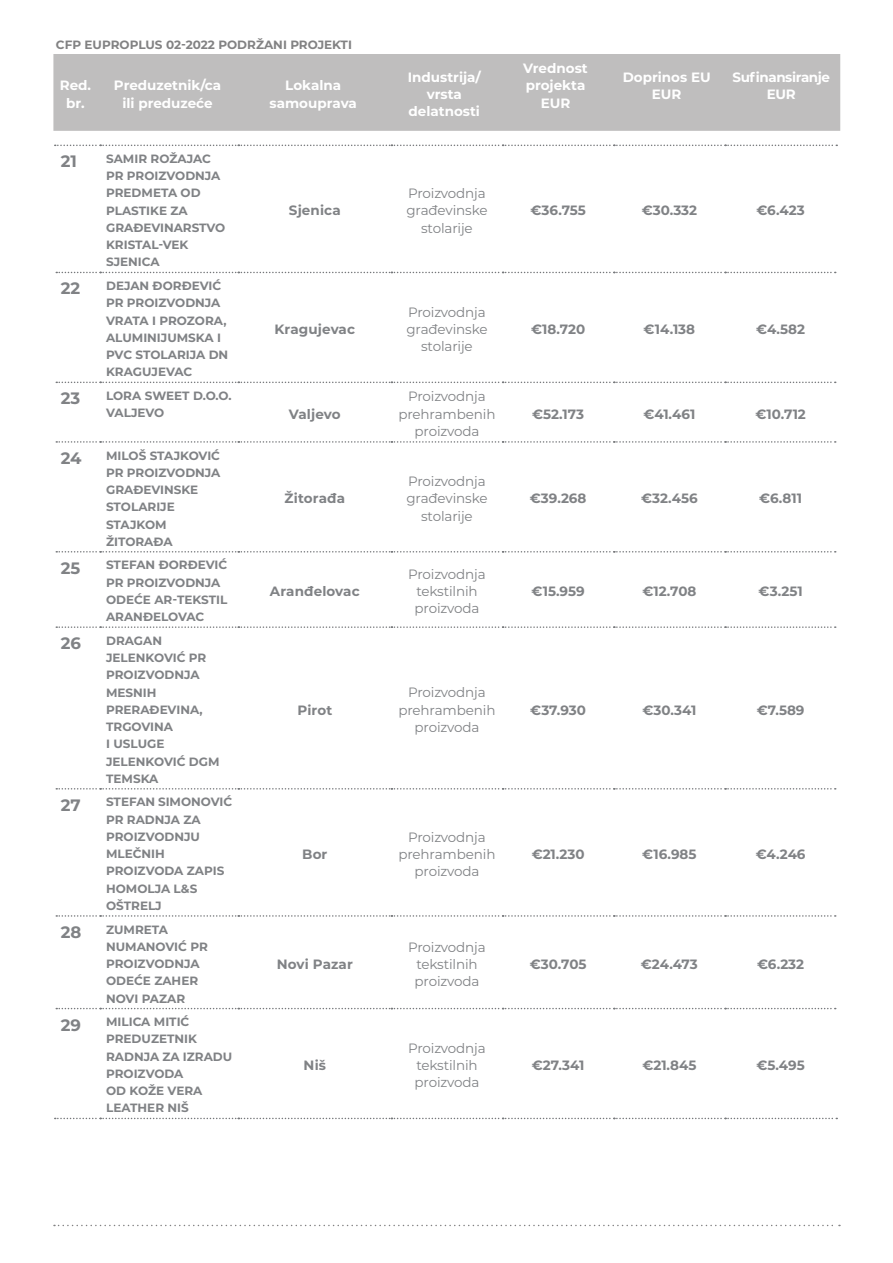
<style>
.page{position:relative;width:893px;height:1263px;background:#fff}
.page>*{position:absolute;margin:0;border:0;box-sizing:border-box;transform-origin:0 0}
.t1{font:700 16.5px "Montserrat";color:#808285}
.text_normalni{font:13.5px/17.2px "Montserrat";letter-spacing:-.01em;color:#808285;text-align:center}
.ime_firme{font:700 13.5px "Montserrat";color:#808285}
.t2{font:700 13.5px/17.2px "Montserrat";color:#fff;text-align:center}
.text_normalni-2{font:700 13.5px "Montserrat";letter-spacing:.01em;color:#808285}
.t3{font:700 13.5px/17.2px "Montserrat";letter-spacing:-.03em;color:#fff;text-align:center}
.ime_firme-2{font:700 12px/17.2px "Montserrat";color:#808285}
.t4{font:700 12px "Montserrat";color:#828283}
</style>
<div class="page">
<svg style="left:54px;top:1225px;width:786px;height:1px"></svg>
<div style="left:53px;top:54px;width:787px;height:77px;background:#bfbebe"></div>
<svg style="left:55px;top:145px;width:782px;height:1px"></svg>
<svg style="left:56px;top:272px;width:780px;height:1px"></svg>
<svg style="left:56px;top:382px;width:780px;height:1px"></svg>
<svg style="left:56px;top:441px;width:780px;height:2px"></svg>
<svg style="left:56px;top:551px;width:780px;height:1px"></svg>
<svg style="left:56px;top:626px;width:780px;height:2px"></svg>
<svg style="left:56px;top:788px;width:780px;height:1px"></svg>
<svg style="left:56px;top:915px;width:780px;height:2px"></svg>
<svg style="left:56px;top:1008px;width:780px;height:1px"></svg>
<svg style="left:55px;top:1118px;width:782px;height:1px"></svg>
<p class="t4" style="left:56px;top:36px;width:297px">CFP EUPROPLUS 02-2022 PODRŽANI PROJEKTI</p>
<p class="t2" style="left:60px;top:76px;width:33px">Red. br.</p>
<p class="t2" style="left:114px;top:76px;width:109px">Preduzetnik/ca ili preduzeće</p>
<p class="t2" style="left:270px;top:76px;width:89px">Lokalna samouprava</p>
<p class="t2" style="left:408px;top:68px;width:75px">Industrija/ vrsta delatnosti</p>
<p class="t2" style="left:523px;top:59px;width:66px">Vrednost projekta<br>EUR</p>
<p class="t2" style="left:623px;top:68px;width:90px">Doprinos EU<br>EUR</p>
<p class="t3" style="left:732px;top:68px;width:99px">Sufinansiranje<br>EUR</p>
<p class="t1" style="left:61px;top:150px;width:18px">21</p>
<p class="ime_firme-2" style="left:106px;top:149px;width:121px">SAMIR ROŽAJAC<br>PR PROIZVODNJA<br>PREDMETA OD<br>PLASTIKE ZA<br>GRAĐEVINARSTVO<br>KRISTAL-VEK<br>SJENICA</p>
<p class="text_normalni" style="left:406px;top:184px;width:83px">Proizvodnja građevinske stolarije</p>
<p class="text_normalni-2" style="left:289px;top:201px;width:53px">Sjenica</p>
<p class="ime_firme" style="left:531px;top:201px;width:57px">€36.755</p>
<p class="ime_firme" style="left:642px;top:201px;width:57px">€30.332</p>
<p class="ime_firme" style="left:756px;top:201px;width:50px">€6.423</p>
<p class="t1" style="left:61px;top:277px;width:21px">22</p>
<p class="ime_firme-2" style="left:106px;top:277px;width:124px">DEJAN ĐORĐEVIĆ<br>PR PROIZVODNJA<br>VRATA I PROZORA,<br>ALUMINIJUMSKA I<br>PVC STOLARIJA DN<br>KRAGUJEVAC</p>
<p class="t1" style="left:61px;top:387px;width:21px">23</p>
<p class="ime_firme-2" style="left:106px;top:386px;width:127px">LORA SWEET D.O.O.<br>VALJEVO</p>
<p class="t1" style="left:61px;top:446px;width:22px">24</p>
<p class="ime_firme-2" style="left:106px;top:446px;width:116px">MILOŠ STAJKOVIĆ<br>PR PROIZVODNJA<br>GRAĐEVINSKE<br>STOLARIJE<br>STAJKOM<br>ŽITORAĐA</p>
<p class="t1" style="left:61px;top:556px;width:21px">25</p>
<p class="ime_firme-2" style="left:106px;top:556px;width:123px">STEFAN ĐORĐEVIĆ<br>PR PROIZVODNJA<br>ODEĆE AR-TEKSTIL<br>ARANĐELOVAC</p>
<p class="t1" style="left:61px;top:631px;width:22px">26</p>
<p class="ime_firme-2" style="left:106px;top:631px;width:115px">DRAGAN<br>JELENKOVIĆ PR<br>PROIZVODNJA<br>MESNIH<br>PRERAĐEVINA,<br>TRGOVINA<br>I USLUGE<br>JELENKOVIĆ DGM<br>TEMSKA</p>
<p class="t1" style="left:61px;top:793px;width:21px">27</p>
<p class="ime_firme-2" style="left:106px;top:793px;width:128px">STEFAN SIMONOVIĆ<br>PR RADNJA ZA<br>PROIZVODNJU<br>MLEČNIH<br>PROIZVODA ZAPIS<br>HOMOLJA L&amp;S<br>OŠTRELJ</p>
<p class="t1" style="left:61px;top:920px;width:22px">28</p>
<p class="ime_firme-2" style="left:106px;top:920px;width:103px">ZUMRETA<br>NUMANOVIĆ PR<br>PROIZVODNJA<br>ODEĆE ZAHER<br>NOVI PAZAR</p>
<p class="t1" style="left:61px;top:1013px;width:22px">29</p>
<p class="ime_firme-2" style="left:106px;top:1013px;width:128px">MILICA MITIĆ<br>PREDUZETNIK<br>RADNJA ZA IZRADU<br>PROIZVODA<br>OD KOŽE VERA<br>LEATHER NIŠ</p>
<p class="text_normalni-2" style="left:274px;top:319px;width:82px">Kragujevac</p>
<p class="text_normalni-2" style="left:289px;top:404px;width:53px">Valjevo</p>
<p class="text_normalni-2" style="left:285px;top:489px;width:62px">Žitorađa</p>
<p class="text_normalni-2" style="left:270px;top:581px;width:91px">Aranđelovac</p>
<p class="text_normalni-2" style="left:297px;top:700px;width:36px">Pirot</p>
<p class="text_normalni-2" style="left:302px;top:844px;width:27px">Bor</p>
<p class="text_normalni-2" style="left:277px;top:954px;width:78px">Novi Pazar</p>
<p class="text_normalni-2" style="left:304px;top:1055px;width:24px">Niš</p>
<p class="text_normalni" style="left:406px;top:303px;width:83px">Proizvodnja građevinske stolarije</p>
<p class="text_normalni" style="left:398px;top:387px;width:98px">Proizvodnja prehrambenih proizvoda</p>
<p class="text_normalni" style="left:406px;top:472px;width:83px">Proizvodnja građevinske stolarije</p>
<p class="text_normalni" style="left:408px;top:565px;width:79px">Proizvodnja tekstilnih proizvoda</p>
<p class="text_normalni" style="left:398px;top:683px;width:98px">Proizvodnja prehrambenih proizvoda</p>
<p class="ime_firme" style="left:531px;top:319px;width:56px">€18.720</p>
<p class="ime_firme" style="left:644px;top:319px;width:53px">€14.138</p>
<p class="ime_firme" style="left:756px;top:319px;width:50px">€4.582</p>
<p class="ime_firme" style="left:532px;top:404px;width:53px">€52.173</p>
<p class="ime_firme" style="left:643px;top:404px;width:53px">€41.461</p>
<p class="ime_firme" style="left:755px;top:404px;width:52px">€10.712</p>
<p class="ime_firme" style="left:530px;top:489px;width:58px">€39.268</p>
<p class="ime_firme" style="left:641px;top:489px;width:58px">€32.456</p>
<p class="ime_firme" style="left:759px;top:489px;width:44px">€6.811</p>
<p class="ime_firme" style="left:532px;top:581px;width:55px">€15.959</p>
<p class="ime_firme" style="left:642px;top:581px;width:56px">€12.708</p>
<p class="ime_firme" style="left:759px;top:581px;width:45px">€3.251</p>
<p class="ime_firme" style="left:530px;top:700px;width:57px">€37.930</p>
<p class="ime_firme" style="left:642px;top:700px;width:55px">€30.341</p>
<p class="ime_firme" style="left:757px;top:700px;width:49px">€7.589</p>
<p class="text_normalni" style="left:398px;top:828px;width:98px">Proizvodnja prehrambenih proizvoda</p>
<p class="text_normalni" style="left:408px;top:938px;width:79px">Proizvodnja tekstilnih proizvoda</p>
<p class="text_normalni" style="left:408px;top:1039px;width:79px">Proizvodnja tekstilnih proizvoda</p>
<p class="ime_firme" style="left:532px;top:844px;width:55px">€21.230</p>
<p class="ime_firme" style="left:642px;top:844px;width:56px">€16.985</p>
<p class="ime_firme" style="left:756px;top:844px;width:51px">€4.246</p>
<p class="ime_firme" style="left:530px;top:954px;width:58px">€30.705</p>
<p class="ime_firme" style="left:641px;top:954px;width:58px">€24.473</p>
<p class="ime_firme" style="left:757px;top:954px;width:49px">€6.232</p>
<p class="ime_firme" style="left:532px;top:1055px;width:54px">€27.341</p>
<p class="ime_firme" style="left:642px;top:1055px;width:56px">€21.845</p>
<p class="ime_firme" style="left:756px;top:1055px;width:50px">€5.495</p>
</div>
